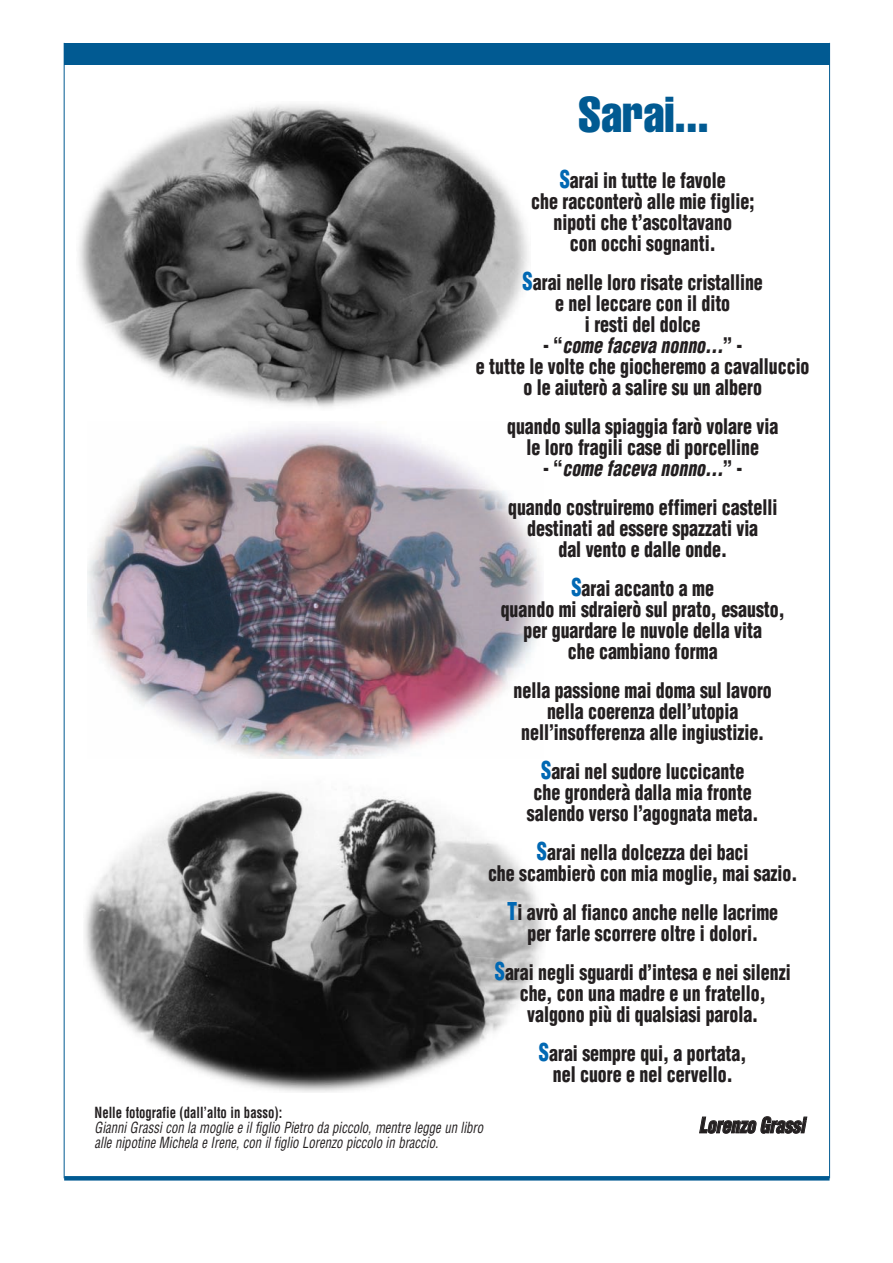
<style>
.page{position:relative;width:893px;height:1263px;background:#fff}
.page>*{position:absolute;margin:0;border:0;box-sizing:border-box;transform-origin:0 0}
.t1{font:extra-condensed 49.5px "Helvetica";color:#015a92}
.t2{font:900 condensed 21px/21px "Helvetica";color:#231f20;text-align:center;scale:.85 1}
.t3{font:italic 900 condensed 21px "Helvetica";color:#231f20;scale:.85 1}
.t4{font:italic condensed 15px/15px "Helvetica";color:#231f20;scale:.85 1}
.t5{font:700 condensed 15px "Helvetica";color:#231f20;scale:.85 1}
.s1{font-size:24px;color:#0168b3}
.s2{font-style:italic}
</style>
<div class="page">
<img style="left:87px;top:426px;width:455px;height:332px">
<img style="left:84px;top:790px;width:460px;height:302px">
<img style="left:79px;top:104px;width:449px;height:304px">
<div style="left:64px;top:43px;width:766px;height:21px;background:#015a92"></div>
<hr style="left:829px;top:43px;width:1px;height:1135px;background:#015a92">
<svg style="left:64px;top:1176px;width:766px;height:4px;fill:#015a92"></svg>
<hr style="left:64px;top:43px;width:1px;height:1135px;background:#015a92">
<h1 class="t1" style="left:578px;top:96px;width:132px">Sarai...</h1>
<p class="t2" style="left:531px;top:170px;width:264px"><span class="s1">S</span>arai in tutte le favole<br>che racconterò alle mie figlie; nipoti che t’ascoltavano<br>con occhi sognanti.</p>
<p class="t2" style="left:523px;top:272px;width:284px"><span class="s1">S</span>arai nelle loro risate cristalline e nel leccare con il dito<br>i resti del dolce</p>
<p class="t2" style="left:476px;top:335px;width:394px">- “<span class="s2">come faceva nonno...</span>” -<br>e tutte le volte che giocheremo a cavalluccio o le aiuterò a salire su un albero</p>
<p class="t2" style="left:507px;top:416px;width:321px">quando sulla spiaggia farò volare via le loro fragili case di porcelline</p>
<p class="t2" style="left:508px;top:449px;width:318px;line-height:39px">- “<span class="s2">come faceva nonno...</span>” -<br>quando costruiremo effimeri castelli</p>
<p class="t2" style="left:527px;top:518px;width:273px">destinati ad essere spazzati via dal vento e dalle onde.</p>
<p class="t2" style="left:501px;top:578px;width:336px"><span class="s1">S</span>arai accanto a me<br>quando mi sdraierò sul prato, esausto, per guardare le nuvole della vita<br>che cambiano forma</p>
<p class="t2" style="left:514px;top:680px;width:305px">nella passione mai doma sul lavoro nella coerenza dell’utopia nell’insofferenza alle ingiustizie.</p>
<p class="t2" style="left:527px;top:761px;width:274px"><span class="s1">S</span>arai nel sudore luccicante che gronderà dalla mia fronte salendo verso l’agognata meta.</p>
<p class="t2" style="left:488px;top:842px;width:365px"><span class="s1">S</span>arai nella dolcezza dei baci<br>che scambierò con mia moglie, mai sazio.</p>
<p class="t2" style="left:507px;top:902px;width:320px"><span class="s1">T</span>i avrò al fianco anche nelle lacrime per farle scorrere oltre i dolori.</p>
<p class="t2" style="left:495px;top:962px;width:349px"><span class="s1">S</span>arai negli sguardi d’intesa e nei silenzi che, con una madre e un fratello, valgono più di qualsiasi parola.</p>
<p class="t2" style="left:539px;top:1043px;width:246px"><span class="s1">S</span>arai sempre qui, a portata, nel cuore e nel cervello.</p>
<p class="t3" style="left:699px;top:1113px;width:126px">Lorenzo Grassi</p>
<p class="t5" style="left:95px;top:1103px;width:222px">Nelle fotografie (dall’alto in basso):</p>
<p class="t4" style="left:95px;top:1120px;width:459px">Gianni Grassi con la moglie e il figlio Pietro da piccolo, mentre legge un libro alle nipotine Michela e Irene, con il figlio Lorenzo piccolo in braccio.</p>
</div>
